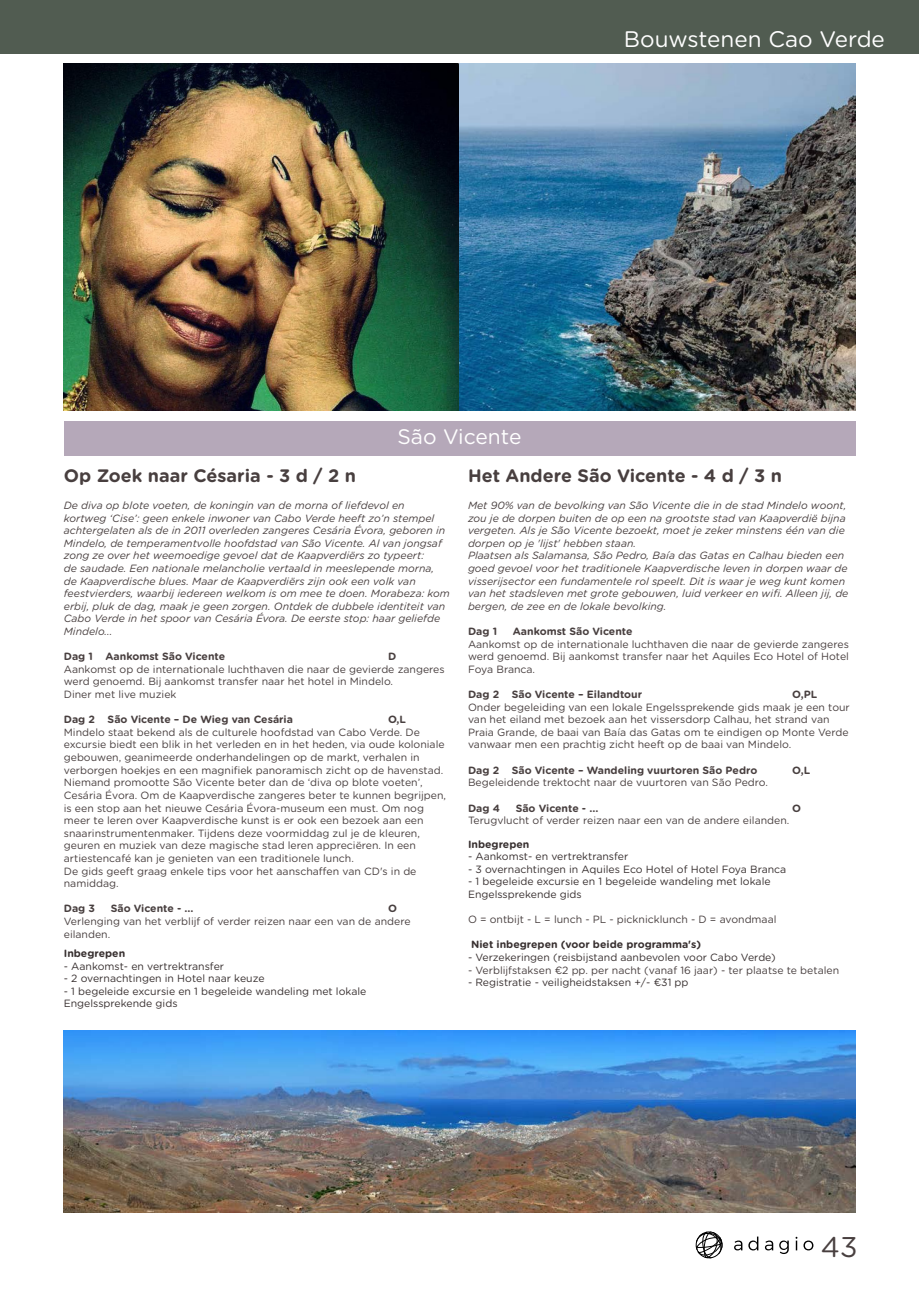
<style>
.page{position:relative;width:919px;height:1289px;background:#fff}
.page>*{position:absolute;margin:0;border:0;box-sizing:border-box;transform-origin:0 0}
.t1{font:28.5px "Gotham Rounded";color:#483f3f}
.t2{font:22.5px "Gotham Rounded";color:#fff}
.t3{font:21px "Gotham Rounded";color:#fff}
.t4{font:700 18px "Gotham Rounded";color:#483f3f}
.Normal__Web{font:10.5px/12.6px "Gotham Rounded";color:#483f3f}
.Normal__Web-2{font:italic 10.5px/12.6px "Gotham Rounded";color:#483f3f}
.t5{font:10.5px/12.6px "Gotham Rounded";color:#383030}
.Normal__Web-3{font:700 10.5px "Gotham Rounded";color:#483f3f}
.t6{font:700 10.5px "Gotham Rounded";color:#383030}
</style>
<div class="page">
<svg style="left:695px;top:1231px;width:28px;height:27px"></svg>
<svg style="left:734px;top:1240px;width:8px;height:10px"></svg>
<svg style="left:748px;top:1236px;width:10px;height:14px"></svg>
<svg style="left:764px;top:1240px;width:9px;height:10px"></svg>
<svg style="left:779px;top:1240px;width:9px;height:13px"></svg>
<svg style="left:795px;top:1236px;width:2px;height:14px"></svg>
<svg style="left:803px;top:1240px;width:10px;height:10px"></svg>
<div style="left:64px;top:421px;width:791px;height:34px;background:#b5a8b9"></div>
<img style="left:64px;top:64px;width:791px;height:346px">
<img style="left:64px;top:1030px;width:791px;height:182px">
<div style="left:0;top:0;width:918px;height:54px;background:#515c51"></div>
<p class="t2" style="left:623px;top:24px;width:262px">Bouwstenen Cao Verde</p>
<p class="t2" style="left:609px;top:24px;width:191px">Bouwstenen Cab</p>
<p class="t3" style="left:397px;top:422px;width:125px">São Vicente</p>
<p class="t4" style="left:64px;top:462px;width:294px">Op Zoek naar Césaria - 3 d / 2 n</p>
<p class="t4" style="left:468px;top:462px;width:315px">Het Andere São Vicente - 4 d / 3 n</p>
<p class="Normal__Web-2" style="left:64px;top:498px;width:387px">De diva op blote voeten, de koningin van de morna of liefdevol en<br>kortweg ‘Cise’: geen enkele inwoner van Cabo Verde heeft zo’n stempel achtergelaten als de in 2011 overleden zangeres Cesária Évora, geboren in Mindelo, de temperamentvolle hoofdstad van São Vicente. Al van jongsaf zong ze over het weemoedige gevoel dat de Kaapverdiërs zo typeert:<br>de saudade. Een nationale melancholie vertaald in meeslepende morna, de Kaapverdische blues. Maar de Kaapverdiërs zijn ook een volk van feestvierders, waarbij iedereen welkom is om mee te doen. Morabeza: kom erbij, pluk de dag, maak je geen zorgen. Ontdek de dubbele identiteit van Cabo Verde in het spoor van Cesária Évora. De eerste stop: haar geliefde Mindelo...</p>
<p class="Normal__Web-3" style="left:64px;top:649px;width:163px">Dag 1 Aankomst São Vicente</p>
<p class="Normal__Web-3" style="left:388px;top:649px;width:10px">D</p>
<p class="Normal__Web" style="left:64px;top:662px;width:382px">Aankomst op de internationale luchthaven die naar de gevierde zangeres werd genoemd. Bij aankomst transfer naar het hotel in Mindelo.</p>
<p class="Normal__Web" style="left:64px;top:687px;width:114px">Diner met live muziek</p>
<p class="Normal__Web-3" style="left:64px;top:712px;width:231px">Dag 2 São Vicente – De Wieg van Cesária</p>
<p class="Normal__Web-3" style="left:388px;top:712px;width:20px">O,L</p>
<p class="Normal__Web" style="left:64px;top:725px;width:382px">Mindelo staat bekend als de culturele hoofdstad van Cabo Verde. De excursie biedt een blik in het verleden en in het heden, via oude koloniale gebouwen, geanimeerde onderhandelingen op de markt, verhalen in verborgen hoekjes en een magnifiek panoramisch zicht op de havenstad.</p>
<p class="Normal__Web" style="left:64px;top:775px;width:384px">Niemand promootte São Vicente beter dan de ‘diva op blote voeten’, Cesária Évora. Om de Kaapverdische zangeres beter te kunnen begrijpen, is een stop aan het nieuwe Cesária Évora-museum een must. Om nog meer te leren over Kaapverdische kunst is er ook een bezoek aan een snaarinstrumentenmaker. Tijdens deze voormiddag zul je de kleuren, geuren en muziek van deze magische stad leren appreciëren. In een artiestencafé kan je genieten van een traditionele lunch.</p>
<p class="Normal__Web" style="left:64px;top:864px;width:354px">De gids geeft graag enkele tips voor het aanschaffen van CD's in de namiddag.</p>
<p class="Normal__Web-3" style="left:64px;top:901px;width:33px">Dag 3</p>
<p class="Normal__Web-3" style="left:111px;top:901px;width:84px">São Vicente - ...</p>
<p class="Normal__Web-3" style="left:388px;top:901px;width:10px">O</p>
<p class="Normal__Web" style="left:64px;top:914px;width:348px">Verlenging van het verblijf of verder reizen naar een van de andere eilanden.</p>
<p class="Normal__Web-2" style="left:468px;top:498px;width:380px">Met 90% van de bevolking van São Vicente die in de stad Mindelo woont, zou je de dorpen buiten de op een na grootste stad van Kaapverdië bijna vergeten. Als je São Vicente bezoekt, moet je zeker minstens één van die dorpen op je 'lijst' hebben staan.</p>
<p class="Normal__Web-2" style="left:468px;top:549px;width:382px">Plaatsen als Salamansa, São Pedro, Baía das Gatas en Calhau bieden een goed gevoel voor het traditionele Kaapverdische leven in dorpen waar de visserijsector een fundamentele rol speelt. Dit is waar je weg kunt komen van het stadsleven met grote gebouwen, luid verkeer en wifi. Alleen jij, de bergen, de zee en de lokale bevolking.</p>
<p class="Normal__Web-3" style="left:468px;top:623px;width:31px">Dag 1</p>
<p class="Normal__Web-3" style="left:513px;top:623px;width:121px">Aankomst São Vicente</p>
<p class="Normal__Web" style="left:468px;top:637px;width:382px;text-align:justify">Aankomst op de internationale luchthaven die naar de gevierde zangeres werd genoemd. Bij aankomst transfer naar het Aquiles Eco Hotel of Hotel Foya Branca.</p>
<p class="Normal__Web-3" style="left:468px;top:686px;width:176px">Dag 2 São Vicente – Eilandtour</p>
<p class="Normal__Web-3" style="left:792px;top:686px;width:27px">O,PL</p>
<p class="Normal__Web" style="left:468px;top:700px;width:383px">Onder begeleiding van een lokale Engelssprekende gids maak je een tour van het eiland met bezoek aan het vissersdorp Calhau, het strand van Praia Grande, de baai van Baía das Gatas om te eindigen op Monte Verde vanwaar men een prachtig zicht heeft op de baai van Mindelo.</p>
<p class="Normal__Web-3" style="left:468px;top:762px;width:291px">Dag 2 São Vicente – Wandeling vuurtoren São Pedro</p>
<p class="Normal__Web-3" style="left:792px;top:762px;width:20px">O,L</p>
<p class="Normal__Web" style="left:468px;top:775px;width:301px">Begeleidende trektocht naar de vuurtoren van São Pedro.</p>
<p class="Normal__Web-3" style="left:468px;top:800px;width:33px">Dag 4</p>
<p class="Normal__Web-3" style="left:515px;top:800px;width:84px">São Vicente - ...</p>
<p class="Normal__Web-3" style="left:792px;top:800px;width:10px">O</p>
<p class="Normal__Web" style="left:468px;top:813px;width:323px">Terugvlucht of verder reizen naar een van de andere eilanden.</p>
<p class="t6" style="left:468px;top:836px;width:63px">Inbegrepen</p>
<p class="t5" style="left:468px;top:849px;width:162px">- Aankomst- en vertrektransfer</p>
<p class="t5" style="left:468px;top:862px;width:320px">- 3 overnachtingen in Aquiles Eco Hotel of Hotel Foya Branca</p>
<p class="t5" style="left:468px;top:874px;width:304px">- 1 begeleide excursie en 1 begeleide wandeling met lokale<br>Engelssprekende gids</p>
<p class="Normal__Web" style="left:468px;top:912px;width:310px">O = ontbijt - L = lunch - PL - picknicklunch - D = avondmaal</p>
<p class="t6" style="left:471px;top:936px;width:231px">Niet inbegrepen (voor beide programma's)</p>
<p class="t5" style="left:468px;top:950px;width:309px">- Verzekeringen (reisbijstand aanbevolen voor Cabo Verde)</p>
<p class="Normal__Web" style="left:468px;top:963px;width:373px">- Verblijfstaksen €2 pp. per nacht (vanaf 16 jaar) - ter plaatse te betalen</p>
<p class="t5" style="left:468px;top:975px;width:222px">- Registratie - veiligheidstaksen +/- €31 pp</p>
<p class="t6" style="left:64px;top:945px;width:63px">Inbegrepen</p>
<p class="t5" style="left:64px;top:959px;width:162px">- Aankomst- en vertrektransfer</p>
<p class="t5" style="left:64px;top:971px;width:202px">- 2 overnachtingen in Hotel naar keuze</p>
<p class="t5" style="left:64px;top:984px;width:304px">- 1 begeleide excursie en 1 begeleide wandeling met lokale<br>Engelssprekende gids</p>
<h1 class="t1" style="left:820px;top:1227px;width:38px">43</h1>
</div>
